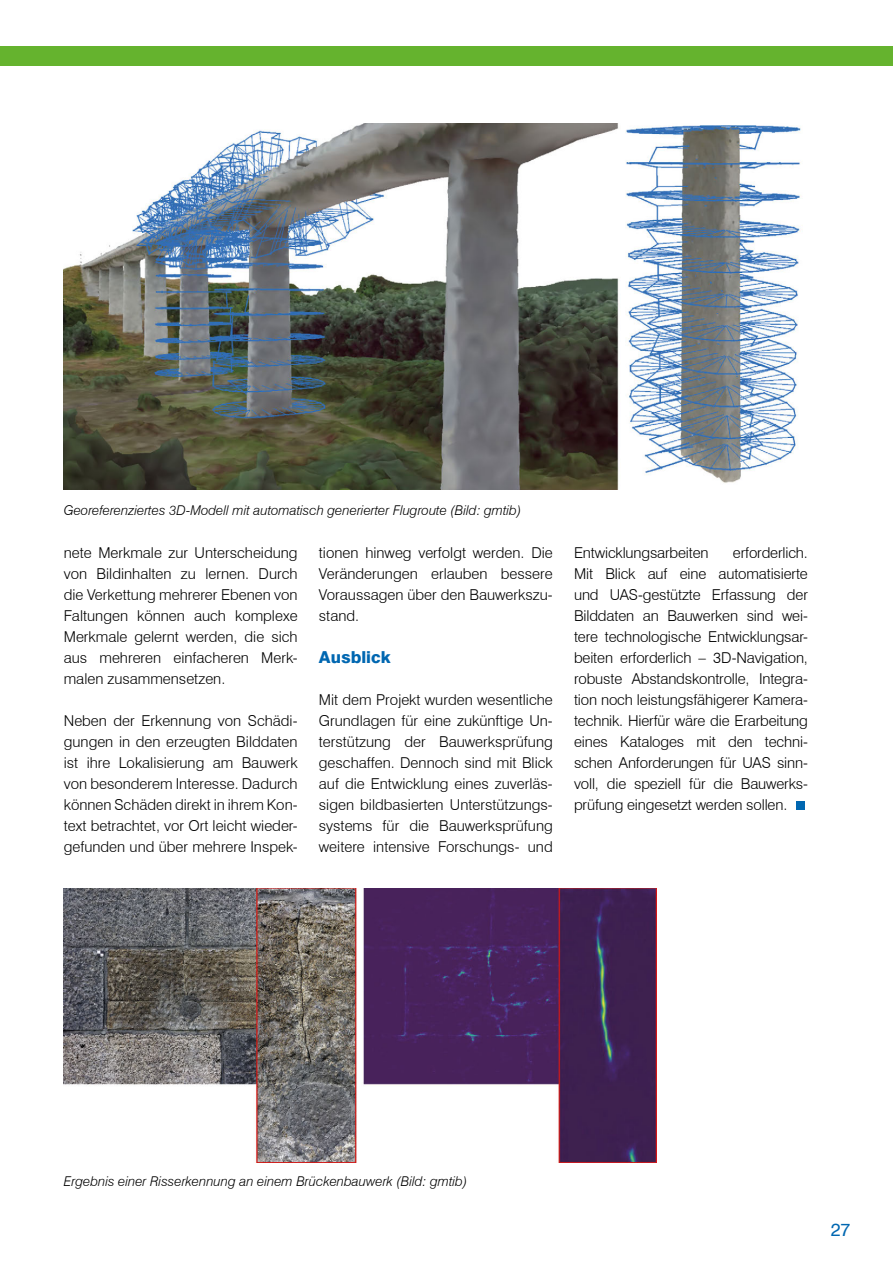
<style>
.page{position:relative;width:893px;height:1263px;background:#fff}
.page>*{position:absolute;margin:0;border:0;box-sizing:border-box;transform-origin:0 0}
.t1{font:18px "Swiss 721 BT";color:#0067b1}
.t2{font:800 16.5px "Swiss 721 BT";color:#0067b1}
.t3{font:300 15px/21px "Swiss 721 BT";color:#000;text-align:justify}
.t4{font:italic 300 13.5px "Swiss 721 BT";color:#000}
</style>
<div class="page">
<div style="left:0;top:47px;width:893px;height:19px;background:#65b32e"></div>
<img style="left:64px;top:123px;width:737px;height:366px">
<img style="left:64px;top:889px;width:593px;height:273px">
<div style="left:796px;top:801px;width:9px;height:9px;background:#0067b1"></div>
<p class="t4" style="left:64px;top:501px;width:459px">Georeferenziertes 3D-Modell mit automatisch generierter Flugroute (Bild: gmtib)</p>
<p class="t3" style="left:319px;top:542px;width:235px">tionen hinweg verfolgt werden. Die Veränderungen erlauben bessere Voraussagen über den Bauwerkszu&shy;stand.</p>
<h3 class="t2" style="left:319px;top:647px;width:73px">Ausblick</h3>
<p class="t3" style="left:319px;top:689px;width:235px">Mit dem Projekt wurden wesentliche Grundlagen für eine zukünftige Un&shy;terstützung der Bauwerksprüfung geschaffen. Dennoch sind mit Blick auf die Entwicklung eines zuverläs&shy;sigen bildbasierten Unterstützungs&shy;systems für die Bauwerksprüfung weitere intensive Forschungs- und</p>
<p class="t3" style="left:64px;top:542px;width:235px">nete Merkmale zur Unterscheidung von Bildinhalten zu lernen. Durch die Verkettung mehrerer Ebenen von Faltungen können auch komplexe Merkmale gelernt werden, die sich aus mehreren einfacheren Merk&shy;malen zusammensetzen.</p>
<p class="t3" style="left:64px;top:710px;width:235px">Neben der Erkennung von Schädi&shy;gungen in den erzeugten Bilddaten ist ihre Lokalisierung am Bauwerk von besonderem Interesse. Dadurch können Schäden direkt in ihrem Kon&shy;text betrachtet, vor Ort leicht wieder&shy;gefunden und über mehrere Inspek-</p>
<p class="t3" style="left:574px;top:542px;width:235px;text-indent:159px">erforderlich.<br>Mit Blick auf eine automatisierte und UAS-gestützte Erfassung der Bilddaten an Bauwerken sind wei&shy;tere technologische Entwicklungsar&shy;beiten erforderlich – 3D-Navigation, robuste Abstandskontrolle, Integra&shy;tion noch leistungsfähigerer Kamera&shy;technik. Hierfür wäre die Erarbeitung eines Kataloges mit den techni&shy;schen Anforderungen für UAS sinn&shy;voll, die speziell für die Bauwerks&shy;prüfung eingesetzt werden sollen.</p>
<p class="t3" style="left:574px;top:542px;width:136px">Entwicklungsarbeiten</p>
<p class="t4" style="left:64px;top:1173px;width:405px">Ergebnis einer Risserkennung an einem Brückenbauwerk (Bild: gmtib)</p>
<p class="t1" style="left:831px;top:1217px;width:21px">27</p>
</div>
